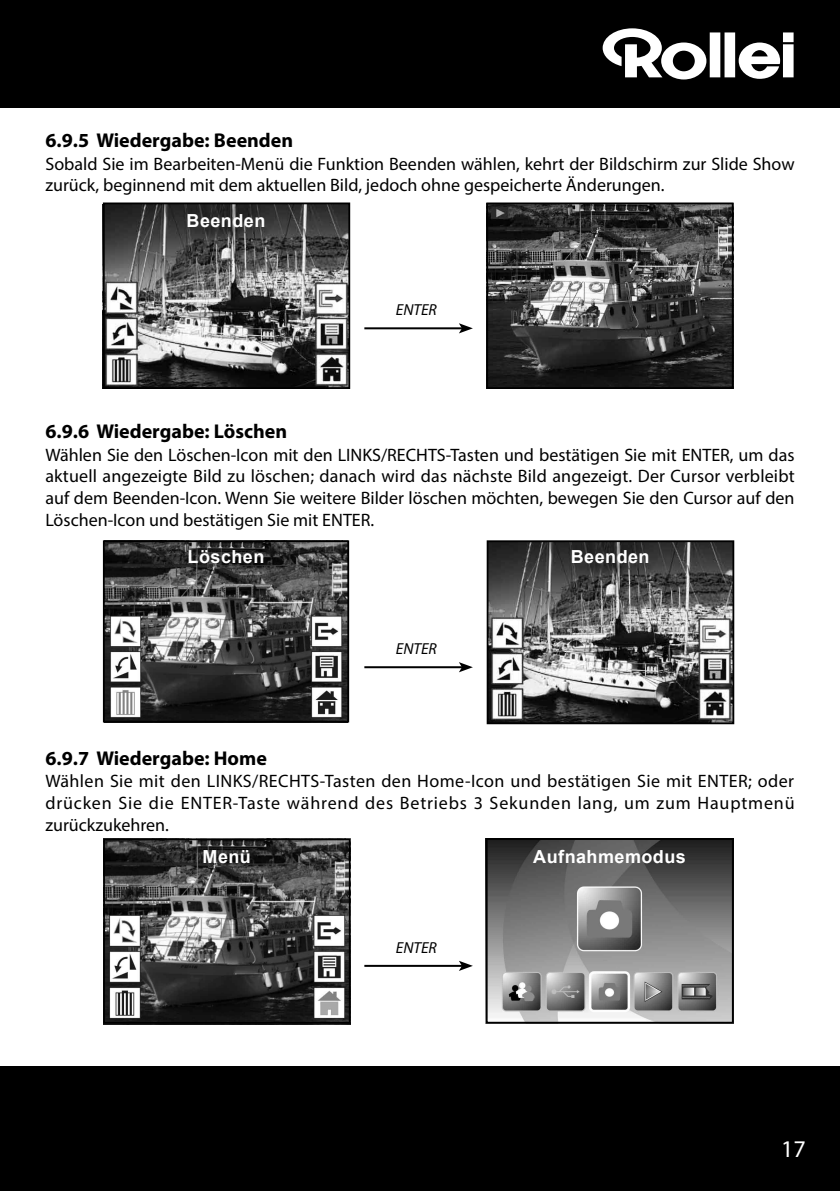
<style>
.page{position:relative;width:840px;height:1191px;background:#fff}
.page>*{position:absolute;margin:0;border:0;box-sizing:border-box;transform-origin:0 0}
.t1{font:24px "Myriad Pro";color:#fff}
.t2{font:700 20px "Myriad Pro";color:#000}
.t3{font:18px/21.6px "Myriad Pro";color:#000;text-align:justify}
.t4{font:700 18px "Arial";letter-spacing:.025em;color:#fff}
.t5{font:italic 16px "Myriad Pro";color:#000}
</style>
<div class="page">
<div style="left:0;top:1066px;width:839px;height:125px;background:#000"></div>
<div style="left:0;top:0;width:839px;height:108px;background:#000"></div>
<svg style="left:602px;top:28px;width:191px;height:51px"></svg>
<img style="left:106px;top:205px;width:241px;height:181px">
<hr style="left:364px;top:327px;width:97px;height:2px;background:#000">
<svg style="left:458px;top:323px;width:14px;height:10px"></svg>
<div style="left:103px;top:202px;width:247px;height:187px;border:2px solid #000"></div>
<img style="left:489px;top:205px;width:241px;height:181px">
<div style="left:486px;top:202px;width:247px;height:187px;border:2px solid #000"></div>
<img style="left:489px;top:543px;width:241px;height:178px">
<img style="left:106px;top:543px;width:240px;height:176px">
<hr style="left:364px;top:666px;width:97px;height:2px;background:#000">
<svg style="left:458px;top:662px;width:14px;height:10px"></svg>
<div style="left:103px;top:540px;width:246px;height:182px;border:2px solid #000"></div>
<div style="left:486px;top:540px;width:247px;height:184px;border:2px solid #000"></div>
<img style="left:103px;top:841px;width:247px;height:183px">
<hr style="left:364px;top:965px;width:97px;height:2px;background:#000">
<svg style="left:458px;top:960px;width:14px;height:11px"></svg>
<div style="left:103px;top:838px;width:247px;height:185px;border:2px solid #000"></div>
<img style="left:488px;top:841px;width:242px;height:179px">
<div style="left:485px;top:838px;width:248px;height:185px;border:2px solid #000"></div>
<p class="t2" style="left:45px;top:127px;width:249px">6.9.5 Wiedergabe: Beenden</p>
<p class="t3" style="left:45px;top:152px;width:750px">Sobald Sie im Bearbeiten-Menü die Funktion Beenden wählen, kehrt der Bildschirm zur Slide Show zurück, beginnend mit dem aktuellen Bild, jedoch ohne gespeicherte Änderungen.</p>
<p class="t4" style="left:186px;top:208px;width:80px">Beenden</p>
<p class="t5" style="left:395px;top:300px;width:43px">ENTER</p>
<p class="t2" style="left:45px;top:419px;width:243px">6.9.6 Wiedergabe: Löschen</p>
<p class="t3" style="left:45px;top:444px;width:750px">Wählen Sie den Löschen-Icon mit den LINKS/RECHTS-Tasten und bestätigen Sie mit ENTER, um das aktuell angezeigte Bild zu löschen; danach wird das nächste Bild angezeigt. Der Cursor verbleibt auf dem Beenden-Icon. Wenn Sie weitere Bilder löschen möchten, bewegen Sie den Cursor auf den Löschen-Icon und bestätigen Sie mit ENTER.</p>
<p class="t4" style="left:187px;top:545px;width:78px">Löschen</p>
<p class="t4" style="left:570px;top:545px;width:80px">Beenden</p>
<p class="t5" style="left:395px;top:639px;width:43px">ENTER</p>
<p class="t2" style="left:45px;top:745px;width:223px">6.9.7 Wiedergabe: Home</p>
<p class="t3" style="left:45px;top:770px;width:750px">Wählen Sie mit den LINKS/RECHTS-Tasten den Home-Icon und bestätigen Sie mit ENTER; oder drücken Sie die ENTER-Taste während des Betriebs 3 Sekunden lang, um zum Hauptmenü zurückzukehren.</p>
<p class="t4" style="left:202px;top:844px;width:50px">Menü</p>
<p class="t4" style="left:533px;top:844px;width:154px">Aufnahmemodus</p>
<p class="t5" style="left:395px;top:937px;width:43px">ENTER</p>
<h1 class="t1" style="left:780px;top:1134px;width:26px">17</h1>
</div>
